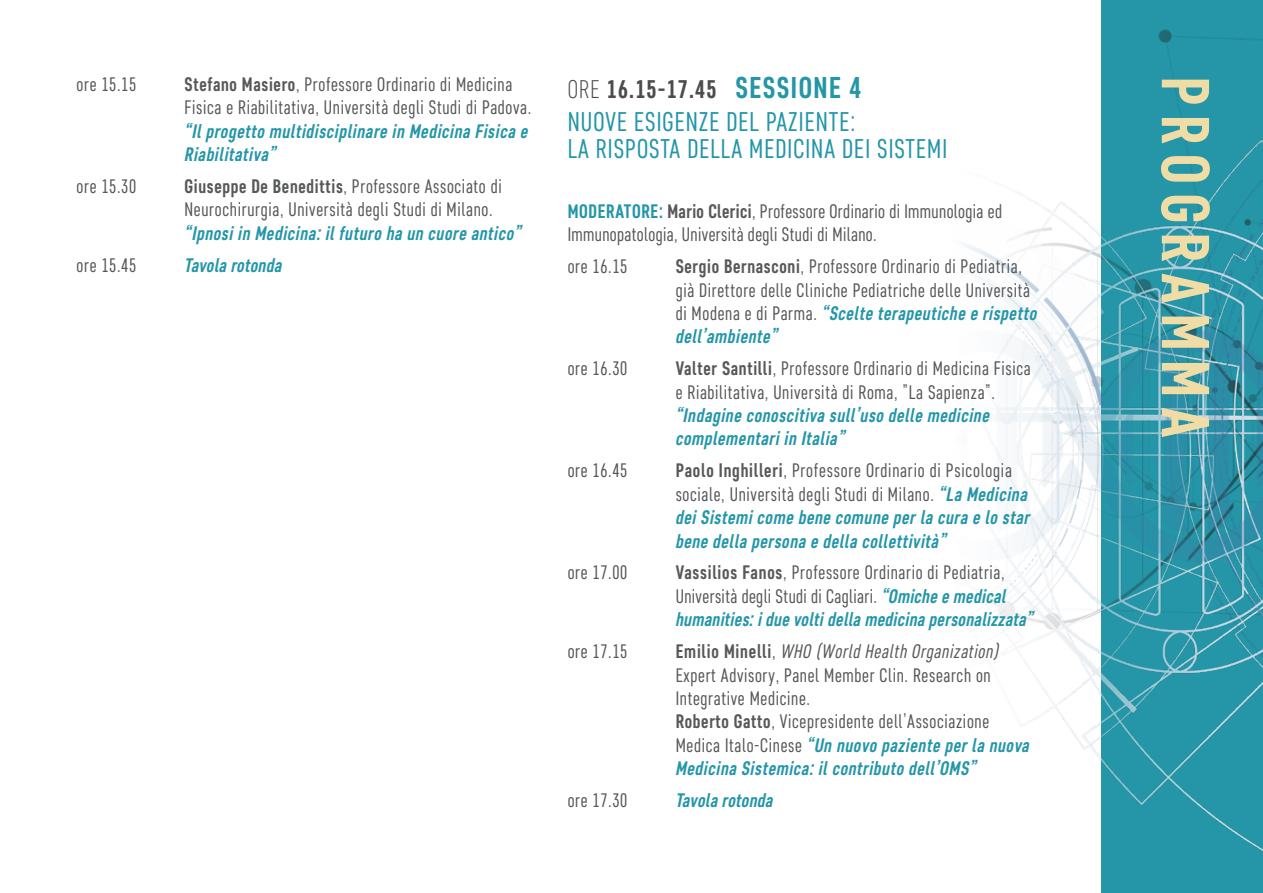
<style>
.page{position:relative;width:1263px;height:893px;background:#fff}
.page>*{position:absolute;margin:0;border:0;box-sizing:border-box;transform-origin:0 0}
.t1{font:700 67.5px "Core Sans D57 Cn";letter-spacing:.14em;color:#f0dca5}
.t2{font:27px/27px "Core Sans D37 Cn";letter-spacing:.04em;color:#2496a8}
.t3{font:700 25.5px "Core Sans D57 Cn";letter-spacing:.05em;color:#4b4c4d}
.t4{font:19.5px/23.4px "Core Sans D37 Cn";letter-spacing:.035em;color:#57585a}
.t5{font:italic 700 19.5px/23.4px "Core Sans D57 Cn";letter-spacing:.035em;color:#2496a8}
.s1{font-family:"Core Sans D57 Cn";font-weight:700}
.s2{font-family:"Core Sans D27 Cn";font-weight:300}
.s3{font-size:30px;color:#2496a8}
.s4{font-family:"Core Sans D57 Cn";font-weight:700;color:#2496a8}
.s5{font-family:"Core Sans D37 Cn";font-weight:400;font-style:normal;color:#57585a}
.s6{font-family:"Core Sans D57 Cn";font-weight:700;font-style:italic;color:#2496a8}
.s7{font-style:italic}
</style>
<div class="page">
<img style="left:963px;top:0;width:300px;height:893px">
<p class="t4" style="left:77px;top:72px;width:61px">ore 15.15</p>
<p class="t4" style="left:185px;top:72px;width:348px"><span class="s1">Stefano Masiero</span>, Professore Ordinario di Medicina<br>Fisica e Riabilitativa, Università degli Studi di Padova.</p>
<p class="t5" style="left:185px;top:119px;width:345px">“Il progetto multidisciplinare in Medicina Fisica e<br>Riabilitativa”</p>
<p class="t4" style="left:77px;top:174px;width:61px">ore 15.30</p>
<p class="t4" style="left:185px;top:174px;width:319px"><span class="s1">Giuseppe De Benedittis</span>, Professore Associato di<br>Neurochirurgia, Università degli Studi di Milano.</p>
<p class="t5" style="left:185px;top:221px;width:338px">“Ipnosi in Medicina: il futuro ha un cuore antico”</p>
<p class="t4" style="left:77px;top:253px;width:61px">ore 15.45</p>
<p class="t5" style="left:185px;top:253px;width:99px">Tavola rotonda</p>
<h3 class="t3" style="left:568px;top:74px;width:295px"><span class="s2">ORE</span> 16.15-17.45 <span class="s3">SESSIONE 4</span></h3>
<h2 class="t2" style="left:568px;top:108px;width:381px">NUOVE ESIGENZE DEL PAZIENTE:<br>LA RISPOSTA DELLA MEDICINA DEI SISTEMI</h2>
<p class="t4" style="left:568px;top:199px;width:436px"><span class="s4">MODERATORE:</span> <span class="s1">Mario Clerici</span>, Professore Ordinario di Immunologia ed<br>Immunopatologia, Università degli Studi di Milano.</p>
<p class="t4" style="left:568px;top:254px;width:61px">ore 16.15</p>
<p class="t4" style="left:676px;top:254px;width:356px"><span class="s1">Sergio Bernasconi</span>, Professore Ordinario di Pediatria, già Direttore delle Cliniche Pediatriche delle Università</p>
<p class="t5" style="left:676px;top:301px;width:362px"><span class="s5">di Modena e di Parma.</span> “Scelte terapeutiche e rispetto dell’ambiente”</p>
<p class="t4" style="left:568px;top:357px;width:61px">ore 16.30</p>
<p class="t4" style="left:676px;top:357px;width:356px"><span class="s1">Valter Santilli</span>, Professore Ordinario di Medicina Fisica e Riabilitativa, Università di Roma, ”La Sapienza”.</p>
<p class="t5" style="left:676px;top:403px;width:315px">“Indagine conoscitiva sull’uso delle medicine complementari in Italia”</p>
<p class="t4" style="left:568px;top:459px;width:61px">ore 16.45</p>
<p class="t4" style="left:676px;top:459px;width:353px"><span class="s1">Paolo Inghilleri</span>, Professore Ordinario di Psicologia sociale, Università degli Studi di Milano. <span class="s6">“La Medicina</span></p>
<p class="t5" style="left:676px;top:505px;width:356px">dei Sistemi come bene comune per la cura e lo star bene della persona e della collettività”</p>
<p class="t4" style="left:568px;top:561px;width:61px">ore 17.00</p>
<p class="t4" style="left:676px;top:561px;width:332px"><span class="s1">Vassilios Fanos</span>, Professore Ordinario di Pediatria,<br>Università degli Studi di Cagliari. <span class="s6">“Omiche e medical</span></p>
<p class="t5" style="left:676px;top:608px;width:359px">humanities: i due volti della medicina personalizzata”</p>
<p class="t4" style="left:568px;top:639px;width:61px">ore 17.15</p>
<p class="t4" style="left:676px;top:639px;width:325px"><span class="s1">Emilio Minelli</span>, <span class="s7">WHO (World Health Organization)<br></span>Expert Advisory, Panel Member Clin. Research on Integrative Medicine.<br><span class="s1">Roberto Gatto</span>, Vicepresidente dell’Associazione</p>
<p class="t5" style="left:676px;top:733px;width:355px"><span class="s5">Medica Italo-Cinese</span> “Un nuovo paziente per la nuova<br>Medicina Sistemica: il contributo dell’OMS”</p>
<p class="t4" style="left:568px;top:788px;width:61px">ore 17.30</p>
<p class="t5" style="left:676px;top:788px;width:99px">Tavola rotonda</p>
<h1 class="t1" style="left:1226px;top:77px;width:362px;rotate:90deg">PROGRAMMA</h1>
</div>
